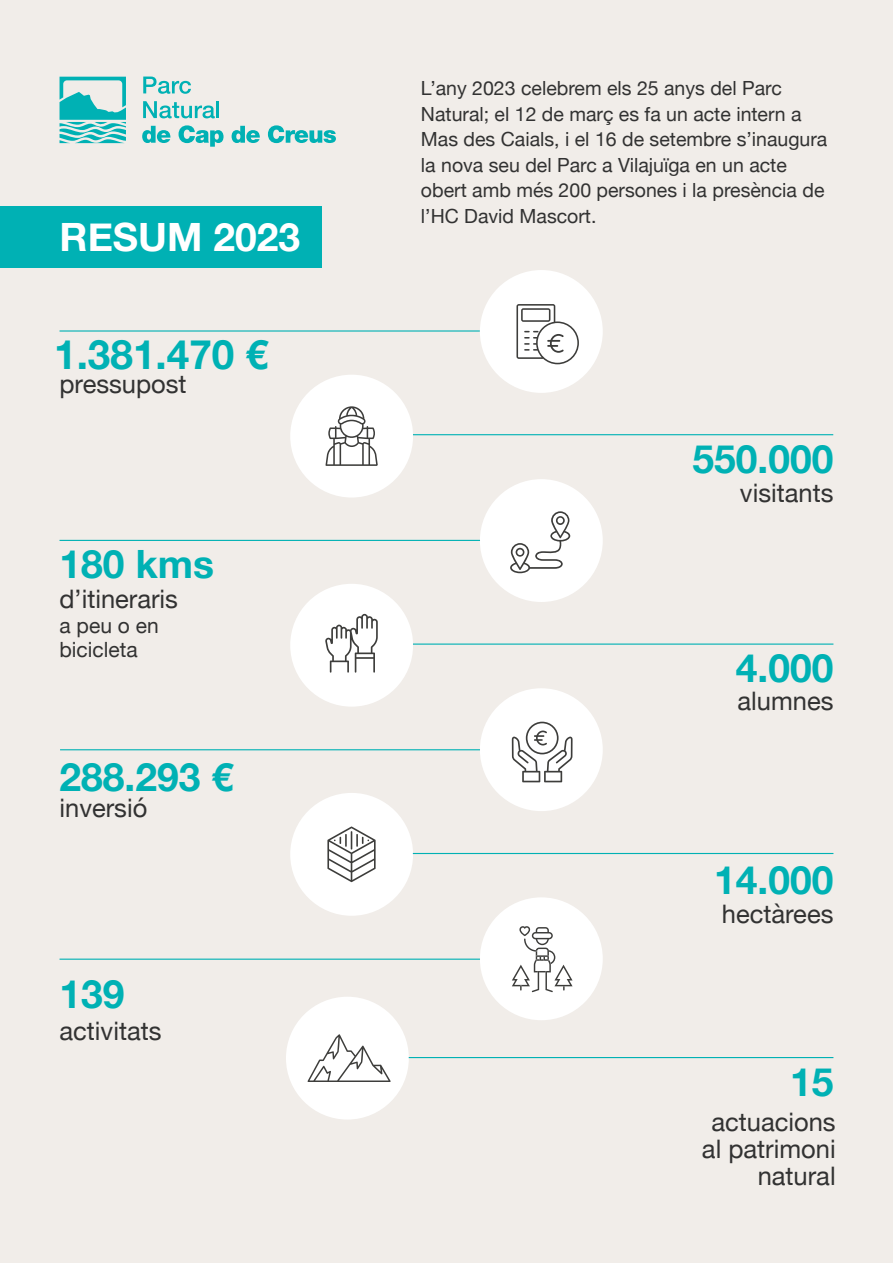
<style>
.page{position:relative;width:893px;height:1263px;background:#f1ede9}
.page>*{position:absolute;margin:0;border:0;box-sizing:border-box;transform-origin:0 0}
.t1{font:700 40.5px "Helvetica Neue";color:#00b1b4}
.t2{font:700 39px "Helvetica Neue";color:#00b1b4}
.t3{font:700 39px "Helvetica Neue";color:#fff}
.t4{font:25.5px/27px "Helvetica Neue";color:#323232;text-align:right}
.t5{font:21px/24px "Helvetica Neue";color:#323232}
.t6{font:19.5px/25.5px "Helvetica Neue";color:#323232}
</style>
<div class="page">
<div style="left:0;top:206px;width:321px;height:62px;background:#00b1b4"></div>
<div style="left:480px;top:479px;width:123px;height:123px;background:#fff;border-radius:50%"></div>
<div style="left:290px;top:584px;width:123px;height:123px;background:#fff;border-radius:50%"></div>
<div style="left:480px;top:270px;width:123px;height:123px;background:#fff;border-radius:50%"></div>
<div style="left:290px;top:375px;width:123px;height:122px;background:#fff;border-radius:50%"></div>
<div style="left:480px;top:688px;width:123px;height:123px;background:#fff;border-radius:50%"></div>
<div style="left:290px;top:793px;width:123px;height:123px;background:#fff;border-radius:50%"></div>
<div style="left:480px;top:897px;width:123px;height:123px;background:#fff;border-radius:50%"></div>
<svg style="left:516px;top:304px;width:63px;height:60px"></svg>
<svg style="left:325px;top:406px;width:53px;height:60px"></svg>
<svg style="left:510px;top:511px;width:60px;height:62px"></svg>
<svg style="left:325px;top:614px;width:53px;height:59px"></svg>
<svg style="left:512px;top:722px;width:61px;height:60px"></svg>
<svg style="left:327px;top:826px;width:49px;height:56px"></svg>
<hr style="left:60px;top:330px;width:420px;height:2px;background:#00b1b4">
<hr style="left:413px;top:434px;width:420px;height:1px;background:#00b1b4">
<hr style="left:60px;top:749px;width:420px;height:1px;background:#00b1b4">
<hr style="left:413px;top:853px;width:420px;height:1px;background:#00b1b4">
<hr style="left:60px;top:958px;width:420px;height:2px;background:#00b1b4">
<hr style="left:60px;top:540px;width:420px;height:1px;background:#00b1b4">
<hr style="left:413px;top:643px;width:420px;height:2px;background:#00b1b4">
<svg style="left:512px;top:926px;width:61px;height:66px"></svg>
<svg style="left:143px;top:77px;width:48px;height:17px"></svg>
<svg style="left:143px;top:101px;width:72px;height:17px"></svg>
<hr style="left:216px;top:101px;width:3px;height:17px;background:#00b1b4">
<svg style="left:142px;top:126px;width:28px;height:17px"></svg>
<svg style="left:179px;top:125px;width:45px;height:22px"></svg>
<svg style="left:232px;top:126px;width:28px;height:17px"></svg>
<svg style="left:268px;top:125px;width:68px;height:18px"></svg>
<svg style="left:60px;top:77px;width:66px;height:67px"></svg>
<div style="left:286px;top:997px;width:123px;height:122px;background:#fff;border-radius:50%"></div>
<svg style="left:308px;top:1034px;width:83px;height:48px"></svg>
<hr style="left:409px;top:1057px;width:424px;height:1px;background:#00b1b4">
<h2 class="t3" style="left:60px;top:207px;width:242px">RESUM 2023</h2>
<h2 class="t1" style="left:54px;top:323px;width:215px">1.381.470 €</h2>
<h5 class="t4" style="left:60px;top:372px;width:129px">pressupost</h5>
<h2 class="t2" style="left:60px;top:534px;width:156px">180 kms</h2>
<h5 class="t4" style="left:60px;top:587px;width:120px">d’itineraris</h5>
<h5 class="t5" style="left:60px;top:615px;width:101px">a peu o en bicicleta</h5>
<h2 class="t2" style="left:60px;top:746px;width:175px">288.293 €</h2>
<h5 class="t4" style="left:60px;top:796px;width:89px">inversió</h5>
<h2 class="t2" style="left:60px;top:963px;width:67px">139</h2>
<h5 class="t4" style="left:60px;top:1019px;width:103px">activitats</h5>
<h6 class="t6" style="left:421px;top:77px;width:408px">L’any 2023 celebrem els 25 anys del Parc Natural; el 12 de març es fa un acte intern a Mas des Caials, i el 16 de setembre s’inaugura la nova seu del Parc a Vilajuïga en un acte obert amb més 200 persones i la presència de l’HC David Mascort.</h6>
<h2 class="t2" style="left:692px;top:429px;width:142px">550.000</h2>
<h5 class="t4" style="left:740px;top:480px;width:95px">visitants</h5>
<h2 class="t2" style="left:736px;top:638px;width:99px">4.000</h2>
<h5 class="t4" style="left:737px;top:689px;width:97px">alumnes</h5>
<h2 class="t2" style="left:714px;top:850px;width:121px">14.000</h2>
<h5 class="t4" style="left:722px;top:901px;width:113px">hectàrees</h5>
<h2 class="t2" style="left:790px;top:1052px;width:45px">15</h2>
<h5 class="t4" style="left:702px;top:1110px;width:135px">actuacions al patrimoni natural</h5>
</div>
